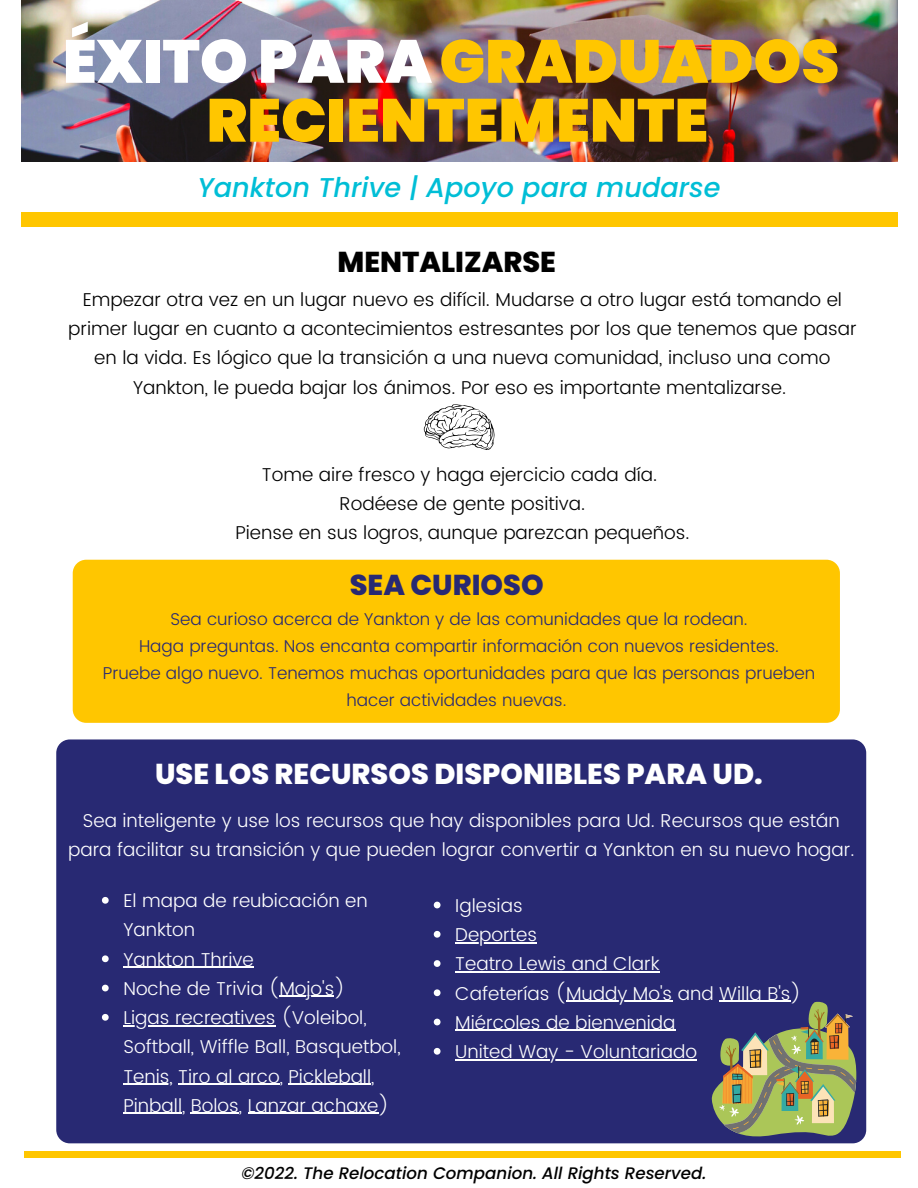
<style>
.page{position:relative;width:918px;height:1188px;background:#fff}
.page>*{position:absolute;margin:0;border:0;box-sizing:border-box;transform-origin:0 0}
.t1{font:900 60.75px/58.9px "Poppins";color:#ffc600;text-align:center}
.t2{font:800 28.8px "Poppins";color:#fff}
.t3{font:800 28.8px "Poppins";color:#000}
.t4{font:800 28.8px "Poppins";color:#282973}
.t5{font:italic 500 27.15px "Poppins";color:#00bed6}
.t6{font:300 18.6px/29.2px "Poppins";color:#fff}
.t7{font:300 18.6px/29.4px "Poppins";color:#000;text-align:center}
.t8{font:300 17.1px/27px "Poppins";color:#282973;text-align:center}
.t9{font:italic 500 16.65px "Poppins";color:#000}
.s1{color:#fff}
</style>
<div class="page">
<div style="left:56px;top:739px;width:810px;height:404px;background:#282973;border-radius:13px"></div>
<div style="left:73px;top:560px;width:767px;height:163px;background:#ffc600;border-radius:13px"></div>
<svg style="left:712px;top:1001px;width:144px;height:136px"></svg>
<div style="left:24px;top:1151px;width:877px;height:7px;background:#ffc600"></div>
<img style="left:21px;top:0;width:876px;height:162px">
<svg style="left:424px;top:404px;width:71px;height:46px"></svg>
<svg style="left:102px;top:897px;width:7px;height:7px"></svg>
<svg style="left:102px;top:955px;width:7px;height:7px"></svg>
<hr style="left:123px;top:967px;width:131px;height:1px;background:#fff">
<svg style="left:102px;top:985px;width:7px;height:6px"></svg>
<hr style="left:279px;top:996px;width:55px;height:1px;background:#fff">
<svg style="left:102px;top:1014px;width:7px;height:7px"></svg>
<hr style="left:123px;top:1025px;width:152px;height:1px;background:#fff">
<hr style="left:123px;top:1084px;width:50px;height:1px;background:#fff">
<hr style="left:178px;top:1084px;width:102px;height:1px;background:#fff">
<hr style="left:288px;top:1084px;width:83px;height:1px;background:#fff">
<hr style="left:123px;top:1113px;width:59px;height:1px;background:#fff">
<hr style="left:191px;top:1113px;width:48px;height:1px;background:#fff">
<hr style="left:248px;top:1113px;width:131px;height:1px;background:#fff">
<svg style="left:434px;top:902px;width:7px;height:6px"></svg>
<svg style="left:434px;top:931px;width:7px;height:7px"></svg>
<hr style="left:455px;top:942px;width:82px;height:1px;background:#fff">
<svg style="left:434px;top:960px;width:7px;height:7px"></svg>
<hr style="left:455px;top:971px;width:205px;height:2px;background:#fff">
<svg style="left:434px;top:989px;width:7px;height:7px"></svg>
<hr style="left:566px;top:1001px;width:106px;height:1px;background:#fff">
<hr style="left:719px;top:1001px;width:72px;height:1px;background:#fff">
<svg style="left:434px;top:1019px;width:7px;height:6px"></svg>
<hr style="left:455px;top:1030px;width:220px;height:1px;background:#fff">
<svg style="left:434px;top:1048px;width:7px;height:7px"></svg>
<hr style="left:455px;top:1059px;width:242px;height:1px;background:#fff">
<div style="left:21px;top:212px;width:876px;height:14px;background:#ffc600"></div>
<h1 class="t1" style="left:63px;top:32px;width:778px"><span class="s1">ÉXITO PARA</span>GRADUADOS<br>RECIENTEMENTE</h1>
<h3 class="t5" style="left:197px;top:168px;width:525px">Yankton Thrive | Apoyo para mudarse</h3>
<h2 class="t3" style="left:337px;top:242px;width:220px">MENTALIZARSE</h2>
<p class="t7" style="left:68px;top:285px;width:790px">Empezar otra vez en un lugar nuevo es difícil. Mudarse a otro lugar está tomando el primer lugar en cuanto a acontecimientos estresantes por los que tenemos que pasar en la vida. Es lógico que la transición a una nueva comunidad, incluso una como Yankton, le pueda bajar los ánimos. Por eso es importante mentalizarse.</p>
<p class="t7" style="left:235px;top:460px;width:456px">Tome aire fresco y haga ejercicio cada día.<br>Rodéese de gente positiva.<br>Piense en sus logros, aunque parezcan pequeños.</p>
<h2 class="t4" style="left:350px;top:564px;width:195px">SEA CURIOSO</h2>
<p class="t8" style="left:103px;top:605px;width:714px">Sea curioso acerca de Yankton y de las comunidades que la rodean.<br>Haga preguntas. Nos encanta compartir información con nuevos residentes.<br>Pruebe algo nuevo. Tenemos muchas oportunidades para que las personas prueben hacer actividades nuevas.</p>
<h2 class="t2" style="left:155px;top:754px;width:609px">USE LOS RECURSOS DISPONIBLES PARA UD.</h2>
<p class="t6" style="left:68px;top:806px;width:788px;text-align:center">Sea inteligente y use los recursos que hay disponibles para Ud. Recursos que están para facilitar su transición y que pueden lograr convertir a Yankton en su nuevo hogar.</p>
<p class="t6" style="left:123px;top:886px;width:279px">El mapa de reubicación en<br>Yankton<br>Yankton Thrive<br>Noche de Trivia (Mojo's)<br>Ligas recreatives (Voleibol,<br>Softball, Wiffle Ball, Basquetbol,<br>Tenis, Tiro al arco, Pickleball,<br>Pinball, Bolos, Lanzar achaxe)</p>
<p class="t6" style="left:455px;top:891px;width:348px">Iglesias<br>Deportes<br>Teatro Lewis and Clark<br>Cafeterías (Muddy Mo's and Willa B's)<br>Miércoles de bienvenida<br>United Way - Voluntariado</p>
<p class="t9" style="left:241px;top:1161px;width:467px">©2022. The Relocation Companion. All Rights Reserved.</p>
</div>
